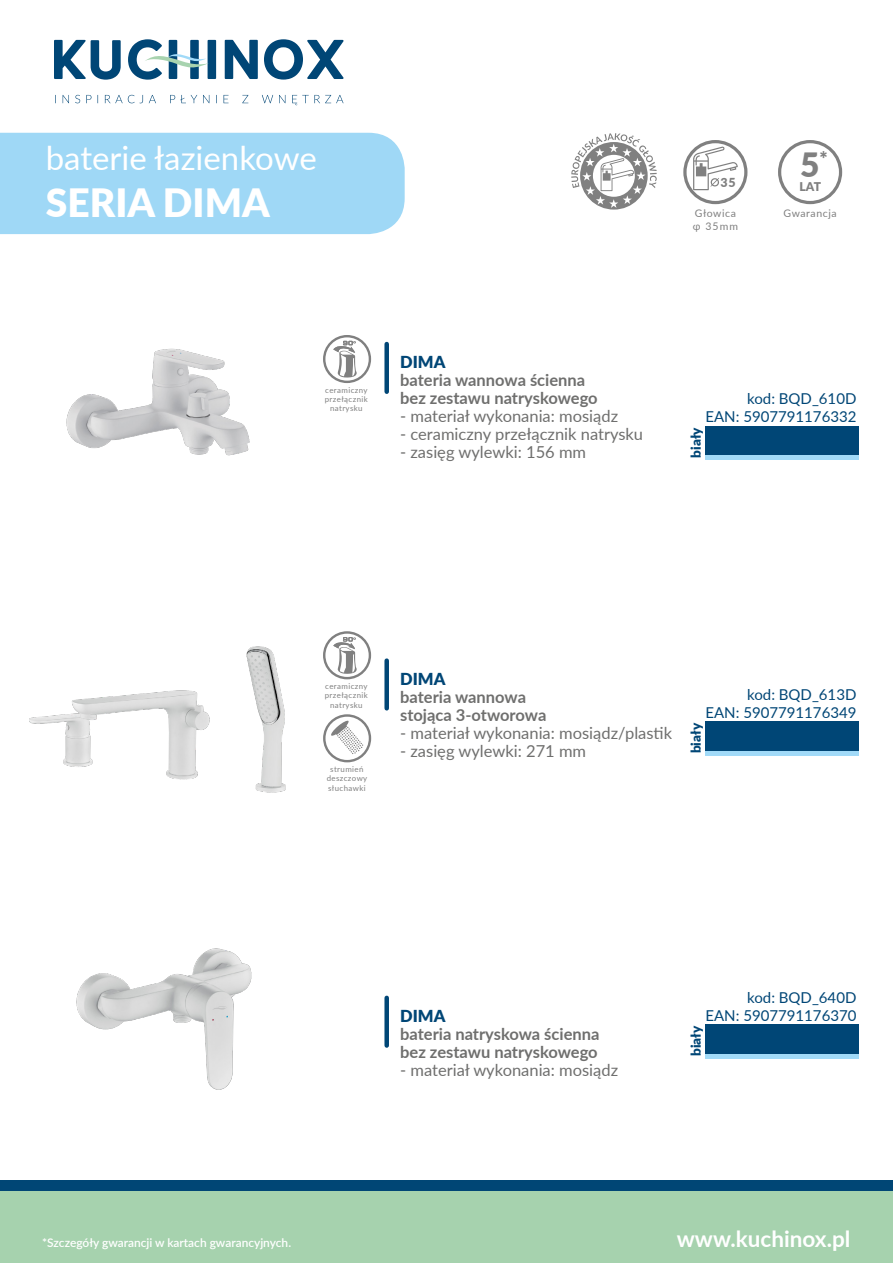
<style>
.page{position:relative;width:893px;height:1263px;background:#fff}
.page>*{position:absolute;margin:0;border:0;box-sizing:border-box;transform-origin:0 0}
.t1{font:900 39px "Lato";color:#fff}
.t2{font:900 33.45px "Lato";color:#808080}
.t3{font:33px "Lato";color:#fff}
.t4{font:700 22.5px "Lato";color:#fff}
.t5{font:16.5px "Lato";color:#6f6f6e}
.t6{font:700 16.5px/18px "Lato";color:#6f6f6e}
.t7{font:900 16.5px "Lato";color:#004676}
.t8{font:15px/18px "Lato";color:#004676;text-align:right}
.t9{font:900 13.5px "Lato";color:#004676}
.t10{font:900 12.45px "Lato";color:#808080}
.t11{font:600 12px "Lato";color:#fff}
.t12{font:900 12px "Lato";color:#808080}
.t13{font:10.5px/12.6px "Lato";letter-spacing:.055em;color:#808080}
.t14{font:7.8px/9.4px "Lato";letter-spacing:.055em;color:#808080;text-align:center}
</style>
<div class="page">
<svg style="left:54px;top:39px;width:290px;height:41px"></svg>
<svg style="left:55px;top:95px;width:289px;height:10px"></svg>
<img style="left:30px;top:646px;width:256px;height:147px">
<img style="left:77px;top:948px;width:174px;height:142px">
<div style="left:705px;top:426px;width:153px;height:30px;background:#004676"></div>
<hr style="left:705px;top:456px;width:153px;height:4px;background:#a1daf8">
<div style="left:705px;top:721px;width:153px;height:30px;background:#004676"></div>
<hr style="left:705px;top:751px;width:153px;height:4px;background:#a1daf8">
<div style="left:705px;top:1024px;width:153px;height:30px;background:#004676"></div>
<hr style="left:705px;top:1054px;width:153px;height:4px;background:#a1daf8">
<img style="left:67px;top:348px;width:182px;height:108px">
<div style="left:0;top:133px;width:405px;height:101px;background:#9fd8f6"></div>
<svg style="left:683px;top:140px;width:64px;height:64px"></svg>
<svg style="left:778px;top:140px;width:64px;height:64px"></svg>
<svg style="left:571px;top:133px;width:86px;height:77px"></svg>
<svg style="left:323px;top:714px;width:48px;height:48px"></svg>
<svg style="left:323px;top:631px;width:48px;height:48px"></svg>
<svg style="left:323px;top:335px;width:48px;height:48px"></svg>
<div style="left:384px;top:344px;width:5px;height:48px;background:#004676"></div>
<div style="left:384px;top:998px;width:5px;height:47px;background:#004676"></div>
<div style="left:384px;top:661px;width:5px;height:47px;background:#004676"></div>
<div style="left:0;top:1180px;width:892px;height:83px;background:#a6d2ae"></div>
<div style="left:0;top:1180px;width:892px;height:10px;background:#004675"></div>
<h3 class="t3" style="left:46px;top:134px;width:273px">baterie łazienkowe</h3>
<h1 class="t1" style="left:46px;top:173px;width:226px">SERIA DIMA</h1>
<p class="t10" style="left:721px;top:173px;width:17px">35</p>
<p class="t13" style="left:693px;top:206px;width:47px">Głowica φ 35mm</p>
<h2 class="t2" style="left:800px;top:139px;width:29px">5<sup>*</sup></h2>
<p class="t12" style="left:800px;top:178px;width:23px">LAT</p>
<p class="t13" style="left:784px;top:206px;width:54px">Gwarancja</p>
<p class="t14" style="left:325px;top:385px;width:45px">ceramiczny przełącznik natrysku</p>
<p class="t7" style="left:400px;top:349px;width:47px">DIMA</p>
<p class="t6" style="left:400px;top:370px;width:199px">bateria wannowa ścienna bez zestawu natryskowego</p>
<p class="t5" style="left:400px;top:404px;width:219px">- materiał wykonania: mosiądz</p>
<p class="t5" style="left:400px;top:422px;width:244px">- ceramiczny przełącznik natrysku</p>
<p class="t5" style="left:400px;top:440px;width:187px">- zasięg wylewki: 156 mm</p>
<p class="t8" style="left:705px;top:389px;width:152px">kod: BQD_610D<br>EAN: 5907791176332</p>
<p class="t9" style="left:686px;top:458px;width:32px;rotate:-90deg">biały</p>
<p class="t14" style="left:325px;top:681px;width:45px">ceramiczny przełącznik natrysku</p>
<p class="t14" style="left:327px;top:764px;width:42px">strumień deszczowy słuchawki</p>
<p class="t7" style="left:400px;top:666px;width:47px">DIMA</p>
<p class="t6" style="left:400px;top:687px;width:148px">bateria wannowa stojąca 3-otworowa</p>
<p class="t5" style="left:400px;top:721px;width:273px">- materiał wykonania: mosiądz/plastik</p>
<p class="t5" style="left:400px;top:739px;width:187px">- zasięg wylewki: 271 mm</p>
<p class="t8" style="left:705px;top:685px;width:152px">kod: BQD_613D<br>EAN: 5907791176349</p>
<p class="t9" style="left:686px;top:753px;width:32px;rotate:-90deg">biały</p>
<p class="t7" style="left:400px;top:1003px;width:47px">DIMA</p>
<p class="t6" style="left:400px;top:1024px;width:201px">bateria natryskowa ścienna bez zestawu natryskowego</p>
<p class="t5" style="left:400px;top:1058px;width:219px">- materiał wykonania: mosiądz</p>
<p class="t8" style="left:705px;top:987px;width:152px">kod: BQD_640D<br>EAN: 5907791176370</p>
<p class="t9" style="left:686px;top:1056px;width:32px;rotate:-90deg">biały</p>
<p class="t11" style="left:42px;top:1234px;width:250px">*Szczegóły gwarancji w kartach gwarancyjnych.</p>
<h3 class="t4" style="left:677px;top:1222px;width:175px">www.kuchinox.pl</h3>
</div>
